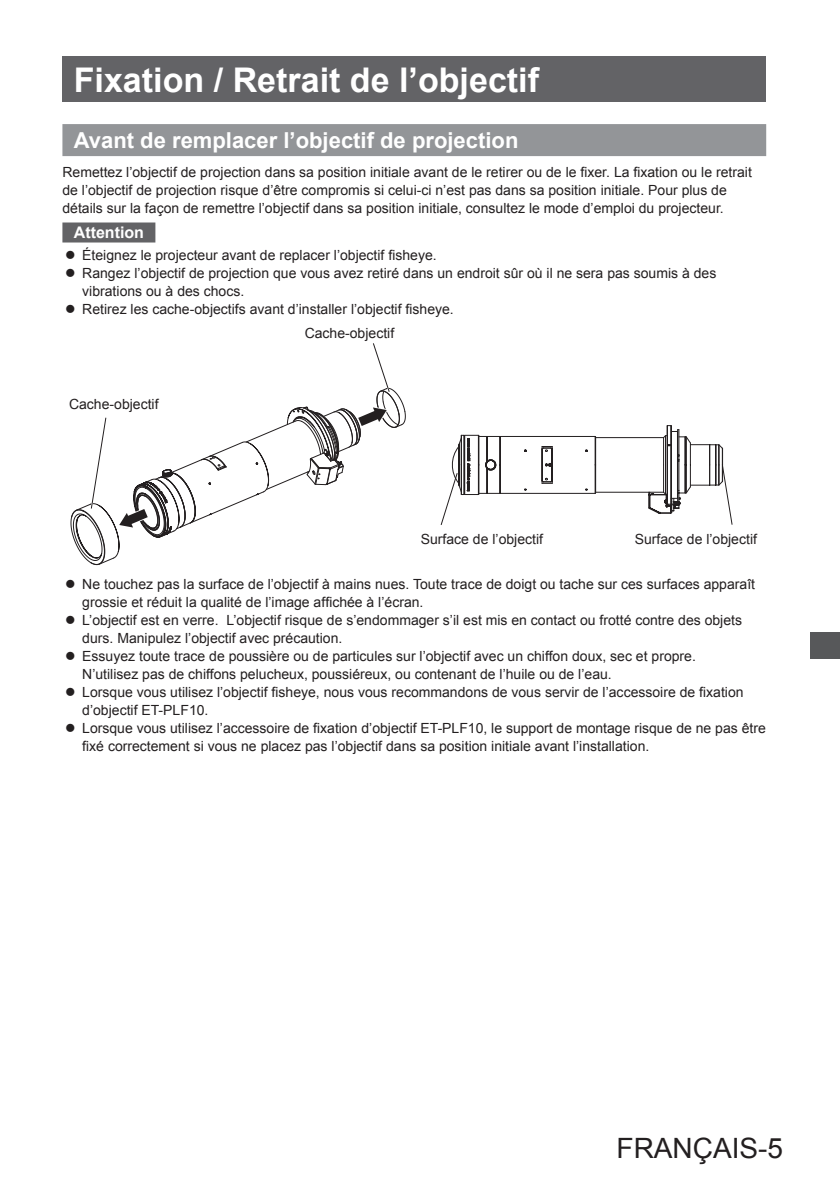
<style>
.page{position:relative;width:840px;height:1191px;background:#fff}
.page>*{position:absolute;margin:0;border:0;box-sizing:border-box;transform-origin:0 0}
.t1{font:700 34px "Arial";color:#fff}
.t2{font:28px "Arial";color:#231f20}
.t3{font:700 22px "Arial";color:#fff}
.t4{font:700 16px "Arial";color:#fff}
.t5{font:14px/18px "Arial";color:#231f20}
</style>
<div class="page">
<div style="left:810px;top:632px;width:29px;height:27px;background:#57585a"></div>
<div style="left:62px;top:124px;width:703px;height:32px;background:#939598"></div>
<div style="left:62px;top:222px;width:93px;height:20px;background:#636366"></div>
<svg style="left:70px;top:343px;width:335px;height:222px"></svg>
<div style="left:69px;top:396px;width:115px;height:16px;background:#fff"></div>
<svg style="left:440px;top:425px;width:292px;height:100px"></svg>
<div style="left:62px;top:57px;width:703px;height:45px;background:#636366"></div>
<h1 class="t1" style="left:74px;top:57px;width:466px">Fixation / Retrait de l’objectif</h1>
<h3 class="t3" style="left:74px;top:125px;width:446px">Avant de remplacer l’objectif de projection</h3>
<p class="t5" style="left:62px;top:163px;width:690px">Remettez l’objectif de projection dans sa position initiale avant de le retirer ou de le fixer. La fixation ou le retrait de l’objectif de projection risque d’être compromis si celui-ci n’est pas dans sa position initiale. Pour plus de détails sur la façon de remettre l’objectif dans sa position initiale, consultez le mode d’emploi du projecteur.</p>
<p class="t4" style="left:74px;top:222px;width:72px">Attention</p>
<p class="t5" style="left:82px;top:245px;width:635px">Éteignez le projecteur avant de replacer l’objectif fisheye.<br>Rangez l’objectif de projection que vous avez retiré dans un endroit sûr où il ne sera pas soumis à des vibrations ou à des chocs.<br>Retirez les cache-objectifs avant d’installer l’objectif fisheye.</p>
<p class="t5" style="left:69px;top:395px;width:91px">Cache-objectif</p>
<p class="t5" style="left:304px;top:324px;width:91px">Cache-objectif</p>
<p class="t5" style="left:420px;top:530px;width:124px">Surface de l’objectif</p>
<p class="t5" style="left:634px;top:530px;width:124px">Surface de l’objectif</p>
<p class="t5" style="left:82px;top:575px;width:684px">Ne touchez pas la surface de l’objectif à mains nues. Toute trace de doigt ou tache sur ces surfaces apparaît grossie et réduit la qualité de l’image affichée à l’écran.<br>L’objectif est en verre. L’objectif risque de s’endommager s’il est mis en contact ou frotté contre des objets durs. Manipulez l’objectif avec précaution.<br>Essuyez toute trace de poussière ou de particules sur l’objectif avec un chiffon doux, sec et propre.<br>N’utilisez pas de chiffons pelucheux, poussiéreux, ou contenant de l’huile ou de l’eau.<br>Lorsque vous utilisez l’objectif fisheye, nous vous recommandons de vous servir de l’accessoire de fixation d’objectif ET-PLF10.<br>Lorsque vous utilisez l’accessoire de fixation d’objectif ET-PLF10, le support de montage risque de ne pas être fixé correctement si vous ne placez pas l’objectif dans sa position initiale avant l’installation.</p>
<h2 class="t2" style="left:616px;top:1129px;width:168px">FRANÇAIS-5</h2>
</div>
